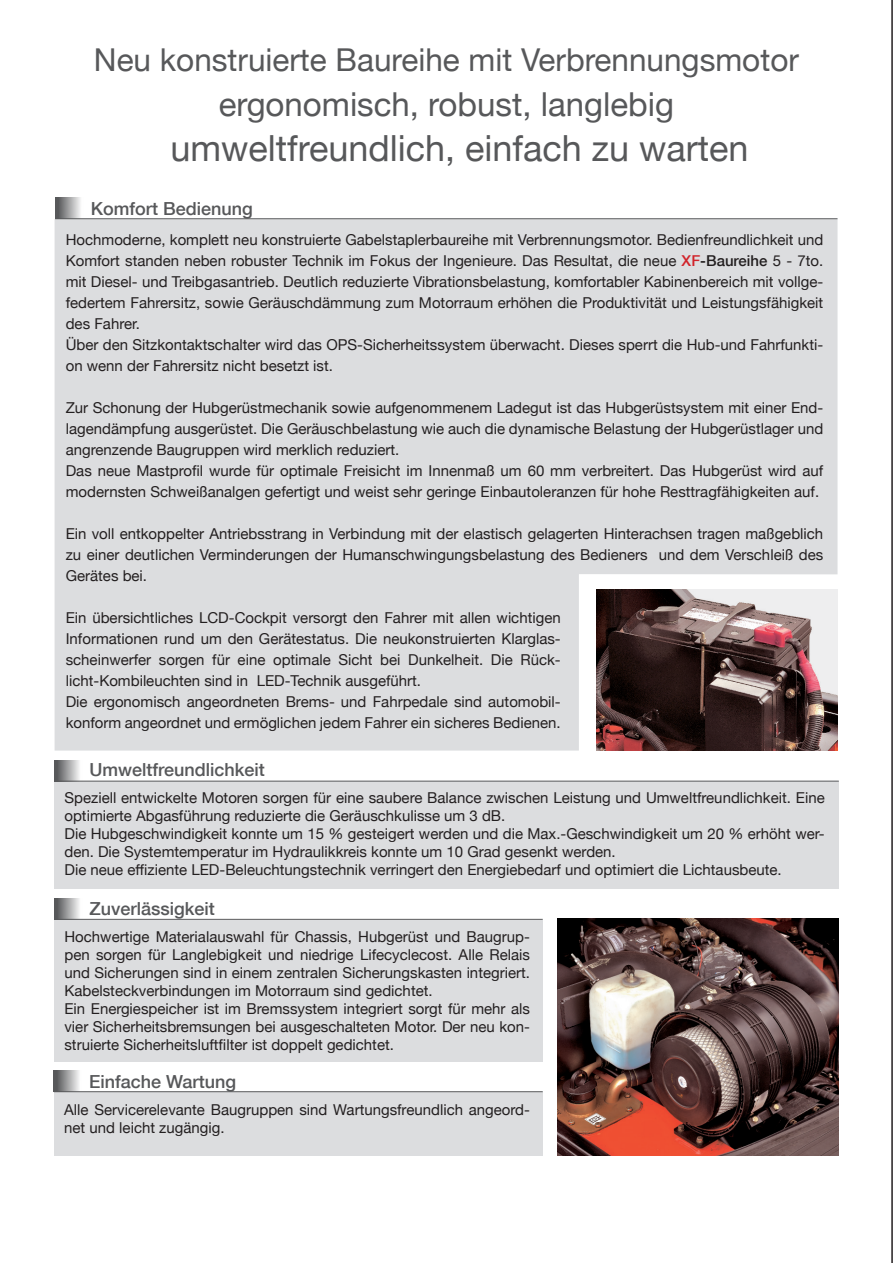
<style>
.page{position:relative;width:893px;height:1263px;background:#fff}
.page>*{position:absolute;margin:0;border:0;box-sizing:border-box;transform-origin:0 0}
.t1{font:36px "Helvetica Neue";color:#57585a}
.t2{font:33px "Helvetica Neue";color:#57585a}
.t3{font:31.5px "Helvetica Neue";color:#57585a}
.t4{font:500 18px "Helvetica Neue";color:#57585a}
.t5{font:15px/21px "Helvetica Neue";color:#231f20}
.s1{font-weight:500;color:#d1232a}
.s2{font-weight:500}
</style>
<div class="page">
<div style="left:54px;top:920px;width:489px;height:141px;background:#dcdddf"></div>
<div style="left:54px;top:781px;width:785px;height:108px;background:#dcdddf"></div>
<div style="left:55px;top:219px;width:782px;height:531px;background:#dcdddf"></div>
<div style="left:55px;top:198px;width:28px;height:21px;background:linear-gradient(to right,#454648,#fbfbfb)"></div>
<hr style="left:55px;top:218px;width:782px;height:1px;background:#57585a">
<div style="left:54px;top:760px;width:28px;height:21px;background:linear-gradient(to right,#454649,#fbfbfb)"></div>
<hr style="left:54px;top:781px;width:785px;height:1px;background:#57585a">
<div style="left:54px;top:898px;width:28px;height:21px;background:linear-gradient(to right,#454649,#fbfbfb)"></div>
<hr style="left:54px;top:919px;width:489px;height:1px;background:#57585a">
<hr style="left:891px;top:0;width:2px;height:1263px;background:#231f20">
<div style="left:54px;top:1092px;width:489px;height:63px;background:#dcdddf"></div>
<div style="left:54px;top:1070px;width:28px;height:22px;background:linear-gradient(to right,#47484a,#fdfdfd)"></div>
<hr style="left:54px;top:1091px;width:489px;height:1px;background:#57585a">
<img style="left:597px;top:590px;width:240px;height:160px">
<img style="left:558px;top:919px;width:281px;height:236px">
<p class="t3" style="left:94px;top:33px;width:706px">Neu konstruierte Baureihe mit Verbrennungsmotor</p>
<p class="t2" style="left:219px;top:76px;width:457px">ergonomisch, robust, langlebig</p>
<p class="t1" style="left:170px;top:118px;width:580px">umweltfreundlich, einfach zu warten</p>
<p class="t4" style="left:91px;top:194px;width:164px">Komfort Bedienung</p>
<p class="t5" style="left:66px;top:228px;width:759px;text-align:justify">Hochmoderne, komplett neu konstruierte Gabelstaplerbaureihe mit Verbrennungsmotor. Bedienfreundlichkeit und Komfort standen neben robuster Technik im Fokus der Ingenieure. Das Resultat, die neue <span class="s1">XF</span><span class="s2">-Baureihe</span> 5 - 7to. mit Diesel- und Treibgasantrieb. Deutlich reduzierte Vibrationsbelastung, komfortabler Kabinenbereich mit vollge&shy;federtem Fahrersitz, sowie Geräuschdämmung zum Motorraum erhöhen die Produktivität und Leistungsfähigkeit des Fahrer.</p>
<p class="t5" style="left:66px;top:333px;width:759px">Über den Sitzkontaktschalter wird das OPS-Sicherheitssystem überwacht. Dieses sperrt die Hub-und Fahrfunkti&shy;on wenn der Fahrersitz nicht besetzt ist.</p>
<p class="t5" style="left:66px;top:396px;width:759px;text-align:justify">Zur Schonung der Hubgerüstmechanik sowie aufgenommenem Ladegut ist das Hubgerüstsystem mit einer End&shy;lagendämpfung ausgerüstet. Die Geräuschbelastung wie auch die dynamische Belastung der Hubgerüstlager und angrenzende Baugruppen wird merklich reduziert.</p>
<p class="t5" style="left:66px;top:459px;width:759px">Das neue Mastprofil wurde für optimale Freisicht im Innenmaß um 60 mm verbreitert. Das Hubgerüst wird auf modernsten Schweißanalgen gefertigt und weist sehr geringe Einbautoleranzen für hohe Resttragfähigkeiten auf.</p>
<p class="t5" style="left:66px;top:522px;width:759px;text-align:justify">Ein voll entkoppelter Antriebsstrang in Verbindung mit der elastisch gelagerten Hinterachsen tragen maßgeblich zu einer deutlichen Verminderungen der Humanschwingungsbelastung des Bedieners und dem Verschleiß des Gerätes bei.</p>
<p class="t5" style="left:66px;top:606px;width:497px;text-align:justify">Ein übersichtliches LCD-Cockpit versorgt den Fahrer mit allen wichtigen Informationen rund um den Gerätestatus. Die neukonstruierten Klarglas&shy;scheinwerfer sorgen für eine optimale Sicht bei Dunkelheit. Die Rück&shy;licht-Kombileuchten sind in LED-Technik ausgeführt.</p>
<p class="t5" style="left:66px;top:690px;width:497px">Die ergonomisch angeordneten Brems- und Fahrpedale sind automobil&shy;konform angeordnet und ermöglichen jedem Fahrer ein sicheres Bedienen.</p>
<p class="t4" style="left:89px;top:755px;width:177px">Umweltfreundlichkeit</p>
<p class="t5" style="left:64px;top:788px;width:762px;line-height:18px">Speziell entwickelte Motoren sorgen für eine saubere Balance zwischen Leistung und Umweltfreundlichkeit. Eine optimierte Abgasführung reduzierte die Geräuschkulisse um 3 dB.</p>
<p class="t5" style="left:64px;top:824px;width:762px;line-height:18px">Die Hubgeschwindigkeit konnte um 15 % gesteigert werden und die Max.-Geschwindigkeit um 20 % erhöht wer&shy;den. Die Systemtemperatur im Hydraulikkreis konnte um 10 Grad gesenkt werden.</p>
<p class="t5" style="left:64px;top:858px;width:719px">Die neue effiziente LED-Beleuchtungstechnik verringert den Energiebedarf und optimiert die Lichtausbeute.</p>
<p class="t4" style="left:89px;top:894px;width:127px">Zuverlässigkeit</p>
<p class="t5" style="left:64px;top:927px;width:467px;line-height:18px;text-align:justify">Hochwertige Materialauswahl für Chassis, Hubgerüst und Baugrup&shy;pen sorgen für Langlebigkeit und niedrige Lifecyclecost. Alle Relais und Sicherungen sind in einem zentralen Sicherungskasten integriert.<br>Kabelsteckverbindungen im Motorraum sind gedichtet.</p>
<p class="t5" style="left:64px;top:999px;width:467px;line-height:18px;text-align:justify">Ein Energiespeicher ist im Bremssystem integriert sorgt für mehr als vier Sicherheitsbremsungen bei ausgeschalteten Motor. Der neu kon&shy;struierte Sicherheitsluftfilter ist doppelt gedichtet.</p>
<p class="t4" style="left:89px;top:1067px;width:149px">Einfache Wartung</p>
<p class="t5" style="left:64px;top:1099px;width:467px;line-height:18px">Alle Servicerelevante Baugruppen sind Wartungsfreundlich angeord&shy;net und leicht zugängig.</p>
</div>
